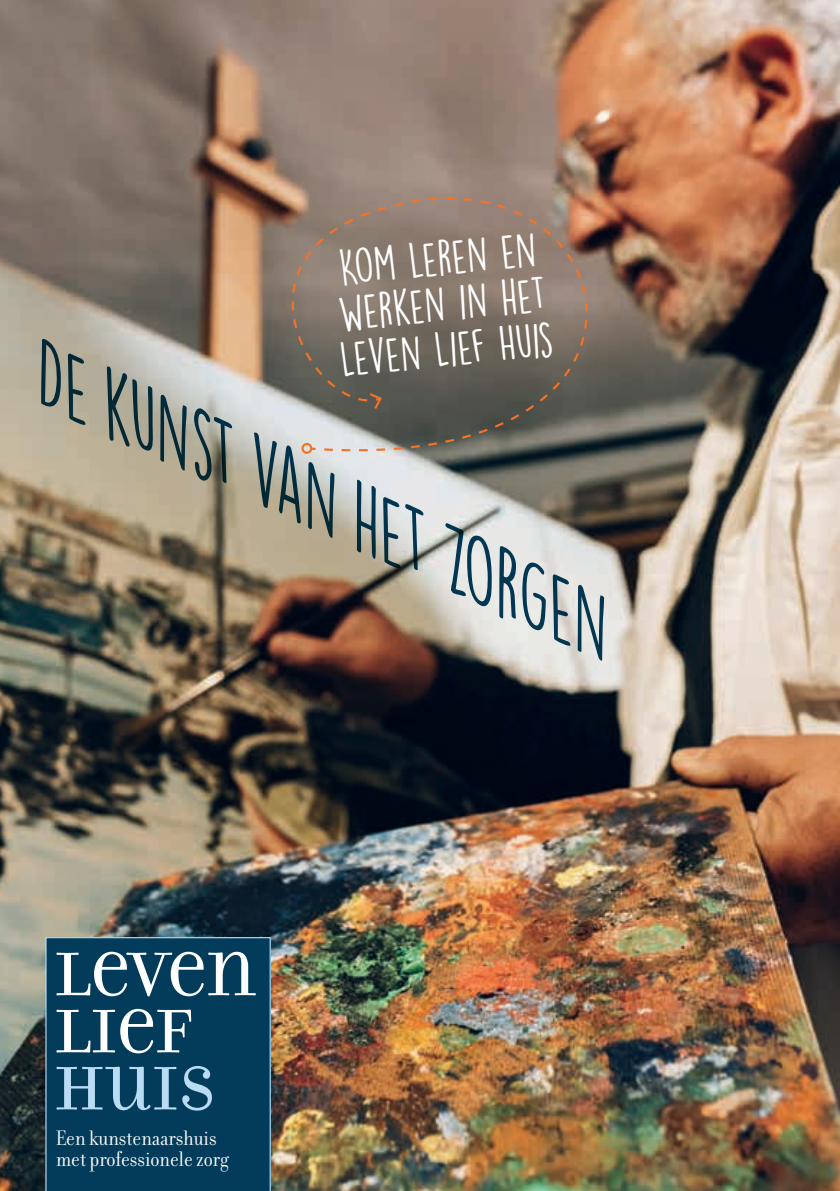
<style>
.page{position:relative;width:840px;height:1191px;background:#fff}
.page>*{position:absolute;margin:0;border:0;box-sizing:border-box;transform-origin:0 0}
.t1{font:italic 80.2px "DK Lemon Yellow Sun";color:#033c5b}
.t2{font:66px/57px "Filosofia Unicase OT";letter-spacing:-.015em;color:#fff}
.t3{font:66px "Filosofia Unicase OT";color:#b9dbf3}
.t4{font:44.4px/45.8px "DK Lemon Yellow Sun";color:#fff}
.t5{font:22.6px/21px "Filosofia Grand OT";color:#fff}
</style>
<div class="page">
<img style="left:0;top:0;width:839px;height:1191px">
<div style="left:45px;top:937px;width:225px;height:254px;background:#033c5b"></div>
<svg style="left:322px;top:145px;width:377px;height:323px;background:#826f62"></svg>
<svg style="left:229px;top:205px;width:160px;height:250px;background:#9d8e80"></svg>
<h3 class="t4" style="left:330px;top:244px;width:215px;rotate:-5deg">Kom leren en werken in het<br>Leven Lief Huis</h3>
<h1 class="t1" style="left:70px;top:334px;width:628px;rotate:24deg">De kunst van het zorgen</h1>
<h2 class="t2" style="left:54px;top:946px;width:203px">LEVEN<br>LIEF</h2>
<h2 class="t3" style="left:54px;top:1052px;width:163px">HUIS</h2>
<p class="t5" style="left:56px;top:1127px;width:174px">Een kunstenaarshuis met professionele zorg</p>
</div>
